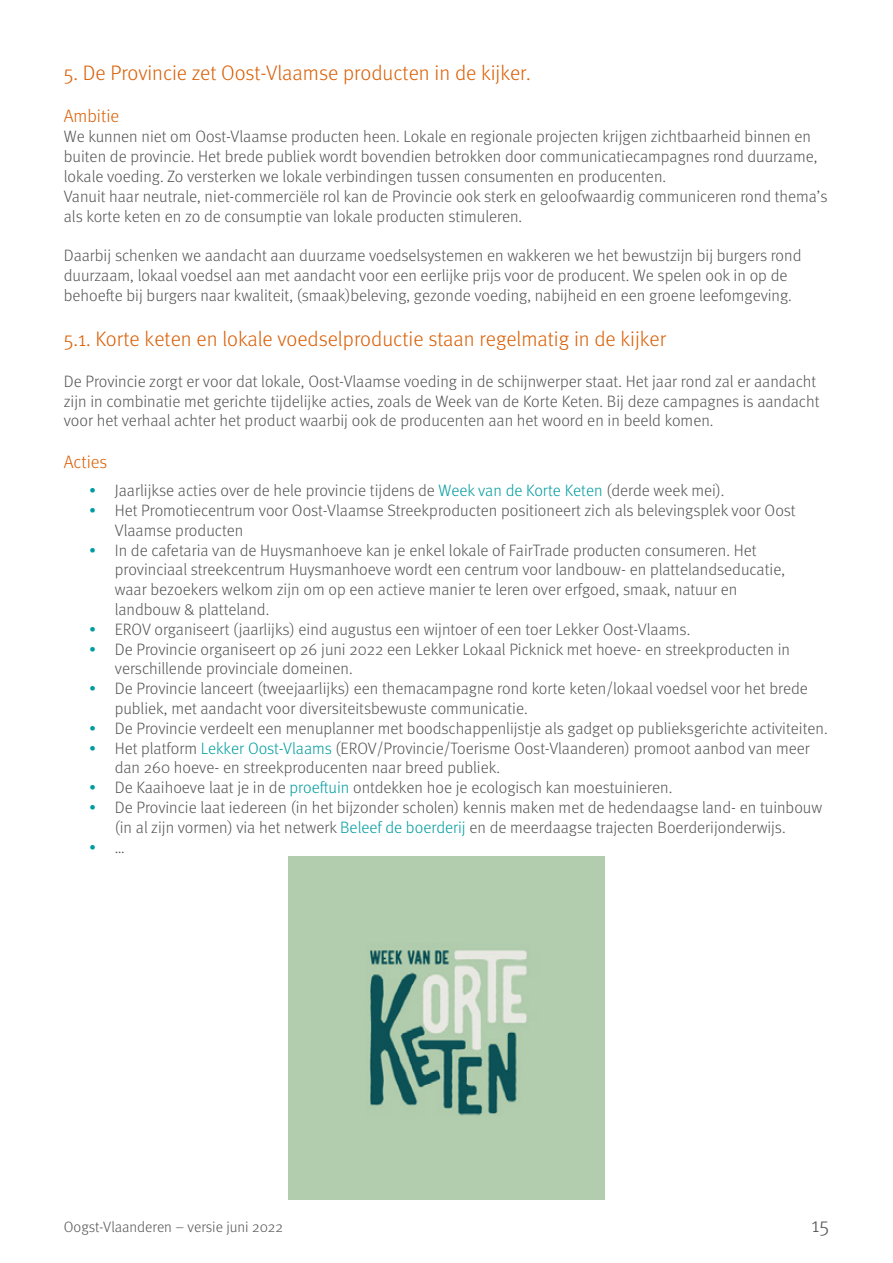
<style>
.page{position:relative;width:893px;height:1263px;background:#fff}
.page>*{position:absolute;margin:0;border:0;box-sizing:border-box;transform-origin:0 0}
.t1{font:300 21px "Meta Pro";color:#da5f06}
.t2{font:300 21px "Meta Pro";color:#565555}
.t3{font:300 18px "Meta Pro";color:#da5f06}
.t4{font:300 16.5px/19.8px "Meta Pro";color:#565555}
.t5{font:300 16.5px "Meta Pro";color:#009ca0}
.t6{font:300 15px "Meta Pro";color:#565555}
.s1{color:#009ca0}
.s2{color:#565555}
</style>
<div class="page">
<img style="left:288px;top:857px;width:317px;height:342px">
<p class="t1" style="left:64px;top:57px;width:469px">5. De Provincie zet Oost-Vlaamse producten in de kijker.</p>
<p class="t3" style="left:64px;top:103px;width:57px">Ambitie</p>
<p class="t4" style="left:64px;top:126px;width:765px">We kunnen niet om Oost-Vlaamse producten heen. Lokale en regionale projecten krijgen zichtbaarheid binnen en buiten de provincie. Het brede publiek wordt bovendien betrokken door communicatiecampagnes rond duurzame, lokale voeding. Zo versterken we lokale verbindingen tussen consumenten en producenten.<br>Vanuit haar neutrale, niet-commerciële rol kan de Provincie ook sterk en geloofwaardig communiceren rond thema’s als korte keten en zo de consumptie van lokale producten stimuleren.</p>
<p class="t4" style="left:64px;top:245px;width:739px">Daarbij schenken we aandacht aan duurzame voedselsystemen en wakkeren we het bewustzijn bij burgers rond duurzaam, lokaal voedsel aan met aandacht voor een eerlijke prijs voor de producent. We spelen ook in op de behoefte bij burgers naar kwaliteit, (smaak)beleving, gezonde voeding, nabijheid en een groene leefomgeving.</p>
<p class="t1" style="left:64px;top:323px;width:604px">5.1. Korte keten en lokale voedselproductie staan regelmatig in de kijker</p>
<p class="t4" style="left:64px;top:370px;width:757px">De Provincie zorgt er voor dat lokale, Oost-Vlaamse voeding in de schijnwerper staat. Het jaar rond zal er aandacht zijn in combinatie met gerichte tijdelijke acties, zoals de Week van de Korte Keten. Bij deze campagnes is aandacht voor het verhaal achter het product waarbij ook de producenten aan het woord en in beeld komen.</p>
<p class="t3" style="left:64px;top:449px;width:45px">Acties</p>
<p class="t4" style="left:89px;top:480px;width:637px"><span class="s1">•</span> Jaarlijkse acties over de hele provincie tijdens de <span class="s1">Week van de Korte Keten</span> (derde week mei).</p>
<p class="t4" style="left:115px;top:499px;width:682px;text-indent:-26px"><span class="s1">•</span> Het Promotiecentrum voor Oost-Vlaamse Streekproducten positioneert zich als belevingsplek voor Oost<br>Vlaamse producten</p>
<p class="t4" style="left:115px;top:539px;width:672px;text-indent:-26px"><span class="s1">•</span> In de cafetaria van de Huysmanhoeve kan je enkel lokale of FairTrade producten consumeren. Het provinciaal streekcentrum Huysmanhoeve wordt een centrum voor landbouw- en plattelandseducatie, waar bezoekers welkom zijn om op een actieve manier te leren over erfgoed, smaak, natuur en landbouw &amp; platteland.</p>
<p class="t4" style="left:89px;top:618px;width:602px"><span class="s1">•</span> EROV organiseert (jaarlijks) eind augustus een wijntoer of een toer Lekker Oost-Vlaams.</p>
<p class="t4" style="left:115px;top:638px;width:677px;text-indent:-26px"><span class="s1">•</span> De Provincie organiseert op 26 juni 2022 een Lekker Lokaal Picknick met hoeve- en streekproducten in verschillende provinciale domeinen.</p>
<p class="t4" style="left:115px;top:678px;width:694px;text-indent:-26px"><span class="s1">•</span> De Provincie lanceert (tweejaarlijks) een themacampagne rond korte keten/lokaal voedsel voor het brede publiek, met aandacht voor diversiteitsbewuste communicatie.</p>
<p class="t4" style="left:89px;top:717px;width:740px"><span class="s1">•</span> De Provincie verdeelt een menuplanner met boodschappenlijstje als gadget op publieksgerichte activiteiten.</p>
<p class="t4" style="left:115px;top:737px;width:696px;text-indent:-26px"><span class="s1">•</span> Het platform <span class="s1">Lekker Oost-Vlaams</span> (EROV/Provincie/Toerisme Oost-Vlaanderen) promoot aanbod van meer dan 260 hoeve- en streekproducenten naar breed publiek.</p>
<p class="t4" style="left:89px;top:777px;width:585px"><span class="s1">•</span> De Kaaihoeve laat je in de <span class="s1">proeftuin</span> ontdekken hoe je ecologisch kan moestuinieren.</p>
<p class="t4" style="left:115px;top:796px;width:709px;text-indent:-26px"><span class="s1">•</span> De Provincie laat iedereen (in het bijzonder scholen) kennis maken met de hedendaagse land- en tuinbouw (in al zijn vormen) via het netwerk <span class="s1">Beleef de boerderij</span> en de meerdaagse trajecten Boerderijonderwijs.</p>
<p class="t5" style="left:89px;top:835px;width:37px">• <span class="s2">…</span></p>
<p class="t6" style="left:64px;top:1216px;width:221px">Oogst-Vlaanderen – versie juni 2022</p>
<p class="t2" style="left:811px;top:1210px;width:19px">15</p>
</div>
